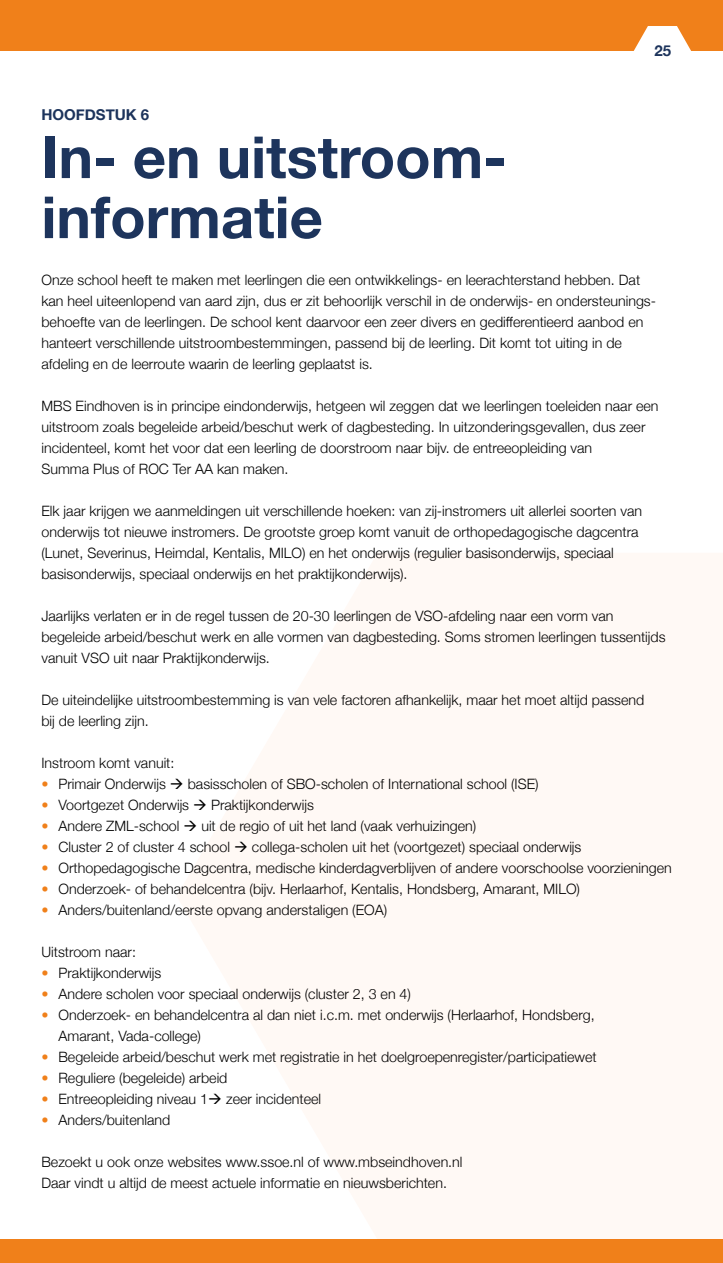
<style>
.page{position:relative;width:723px;height:1263px;background:#fff}
.page>*{position:absolute;margin:0;border:0;box-sizing:border-box;transform-origin:0 0}
.t1{font:700 58.05px/60px "Helvetica Neue";color:#1d345c}
.t2{font:700 15px "Helvetica Neue";color:#1d345c}
.t3{font:300 14.25px/21px "Helvetica Neue";color:#000}
.s1{color:#f0801a}
</style>
<div class="page">
<div style="left:0;top:0;width:723px;height:51px;background:#f0801a"></div>
<div style="left:0;top:1239px;width:723px;height:24px;background:#f0801a"></div>
<svg style="left:633px;top:26px;width:58px;height:25px"></svg>
<p class="t2" style="left:41px;top:102px;width:109px">HOOFDSTUK 6</p>
<h1 class="t1" style="left:41px;top:129px;width:467px">In- en uitstroom&shy;informatie</h1>
<p class="t2" style="left:654px;top:39px;width:18px">25</p>
<p class="t3" style="left:41px;top:268px;width:616px">Onze school heeft te maken met leerlingen die een ontwikkelings- en leerachterstand hebben. Dat kan heel uiteenlopend van aard zijn, dus er zit behoorlijk verschil in de onderwijs- en ondersteunings&shy;behoefte van de leerlingen. De school kent daarvoor een zeer divers en gedifferentieerd aanbod en hanteert verschillende uitstroombestemmingen, passend bij de leerling. Dit komt tot uiting in de afdeling en de leerroute waarin de leerling geplaatst is.</p>
<p class="t3" style="left:41px;top:394px;width:618px">MBS Eindhoven is in principe eindonderwijs, hetgeen wil zeggen dat we leerlingen toeleiden naar een uitstroom zoals begeleide arbeid/beschut werk of dagbesteding. In uitzonderingsgevallen, dus zeer incidenteel, komt het voor dat een leerling de doorstroom naar bijv. de entreeopleiding van<br>Summa Plus of ROC Ter AA kan maken.</p>
<p class="t3" style="left:41px;top:499px;width:602px">Elk jaar krijgen we aanmeldingen uit verschillende hoeken: van zij-instromers uit allerlei soorten van onderwijs tot nieuwe instromers. De grootste groep komt vanuit de orthopedagogische dagcentra (Lunet, Severinus, Heimdal, Kentalis, MILO) en het onderwijs (regulier basisonderwijs, speciaal basisonderwijs, speciaal onderwijs en het praktijkonderwijs).</p>
<p class="t3" style="left:41px;top:604px;width:625px">Jaarlijks verlaten er in de regel tussen de 20-30 leerlingen de VSO-afdeling naar een vorm van begeleide arbeid/beschut werk en alle vormen van dagbesteding. Soms stromen leerlingen tussentijds vanuit VSO uit naar Praktijkonderwijs.</p>
<p class="t3" style="left:41px;top:688px;width:604px">De uiteindelijke uitstroombestemming is van vele factoren afhankelijk, maar het moet altijd passend bij de leerling zijn.</p>
<p class="t3" style="left:41px;top:751px;width:135px">Instroom komt vanuit:</p>
<p class="t3" style="left:41px;top:772px;width:499px"><span class="s1">•</span> Primair Onderwijs → basisscholen of SBO-scholen of International school (ISE)</p>
<p class="t3" style="left:41px;top:793px;width:274px"><span class="s1">•</span> Voortgezet Onderwijs → Praktijkonderwijs</p>
<p class="t3" style="left:41px;top:814px;width:436px"><span class="s1">•</span> Andere ZML-school → uit de regio of uit het land (vaak verhuizingen)</p>
<p class="t3" style="left:41px;top:835px;width:541px"><span class="s1">•</span> Cluster 2 of cluster 4 school → collega-scholen uit het (voortgezet) speciaal onderwijs</p>
<p class="t3" style="left:41px;top:856px;width:632px"><span class="s1">•</span> Orthopedagogische Dagcentra, medische kinderdagverblijven of andere voorschoolse voorzieningen</p>
<p class="t3" style="left:41px;top:877px;width:540px"><span class="s1">•</span> Onderzoek- of behandelcentra (bijv. Herlaarhof, Kentalis, Hondsberg, Amarant, MILO)</p>
<p class="t3" style="left:41px;top:898px;width:347px"><span class="s1">•</span> Anders/buitenland/eerste opvang anderstaligen (EOA)</p>
<p class="t3" style="left:41px;top:940px;width:96px">Uitstroom naar:</p>
<p class="t3" style="left:41px;top:961px;width:121px"><span class="s1">•</span> Praktijkonderwijs</p>
<p class="t3" style="left:41px;top:982px;width:371px"><span class="s1">•</span> Andere scholen voor speciaal onderwijs (cluster 2, 3 en 4)</p>
<p class="t3" style="left:58px;top:1003px;width:538px;text-indent:-17px"><span class="s1">•</span> Onderzoek- en behandelcentra al dan niet i.c.m. met onderwijs (Herlaarhof, Hondsberg,<br>Amarant, Vada-college)</p>
<p class="t3" style="left:41px;top:1045px;width:557px"><span class="s1">•</span> Begeleide arbeid/beschut werk met registratie in het doelgroepenregister/participatiewet</p>
<p class="t3" style="left:41px;top:1067px;width:187px"><span class="s1">•</span> Reguliere (begeleide) arbeid</p>
<p class="t3" style="left:41px;top:1088px;width:281px"><span class="s1">•</span> Entreeopleiding niveau 1→ zeer incidenteel</p>
<p class="t3" style="left:41px;top:1109px;width:130px"><span class="s1">•</span> Anders/buitenland</p>
<p class="t3" style="left:41px;top:1151px;width:423px">Bezoekt u ook onze websites www.ssoe.nl of www.mbseindhoven.nl<br>Daar vindt u altijd de meest actuele informatie en nieuwsberichten.</p>
</div>
